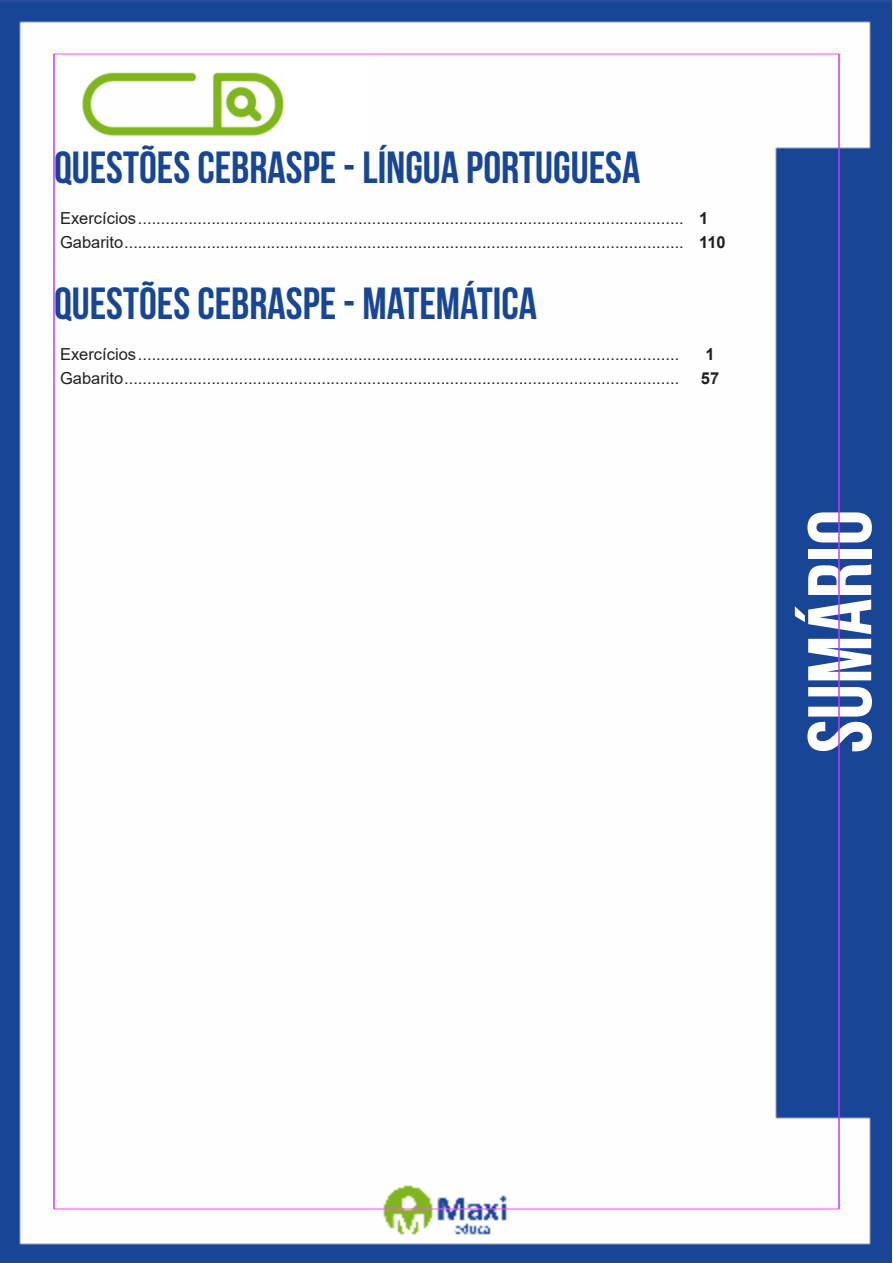
<style>
.page{position:relative;width:893px;height:1263px;background:#fff}
.page>*{position:absolute;margin:0;border:0;box-sizing:border-box;transform-origin:0 0}
.t1{font:700 90px "Bebas Neue";color:#fff}
.t2{font:700 45px "Bebas Neue";color:#184696}
.t3{font:16.5px/24px "Arial";color:#231f20}
.t4{font:700 16.5px "Arial";color:#231f20}
.s1{font-weight:700}
</style>
<div class="page">
<img style="left:0;top:0;width:892px;height:1263px">
<div style="left:53px;top:55px;width:317px;height:121px;background:#fff"></div>
<img style="left:82px;top:72px;width:201px;height:64px">
<hr style="left:54px;top:54px;width:1px;height:1155px;background:#93f">
<hr style="left:839px;top:54px;width:1px;height:1155px;background:#93f">
<h2 class="t2" style="left:54px;top:142px;width:588px">QUESTÕES CEBRASPE - LÍNGUA PORTUGUESA</h2>
<p class="t3" style="left:60px;top:206px;width:667px">Exercícios....................................................................................................................... <span class="s1">1<br></span>Gabarito.......................................................................................................................... <span class="s1">110</span></p>
<h2 class="t2" style="left:54px;top:278px;width:485px">QUESTÕES CEBRASPE - MATEMÁTICA</h2>
<p class="t3" style="left:60px;top:342px;width:621px">Exercícios......................................................................................................................</p>
<p class="t4" style="left:705px;top:342px;width:11px">1</p>
<p class="t3" style="left:60px;top:366px;width:621px">Gabarito.........................................................................................................................</p>
<p class="t4" style="left:701px;top:366px;width:20px">57</p>
<h1 class="t1" style="left:791px;top:753px;width:245px;rotate:-90deg">SUMÁRIO</h1>
</div>
